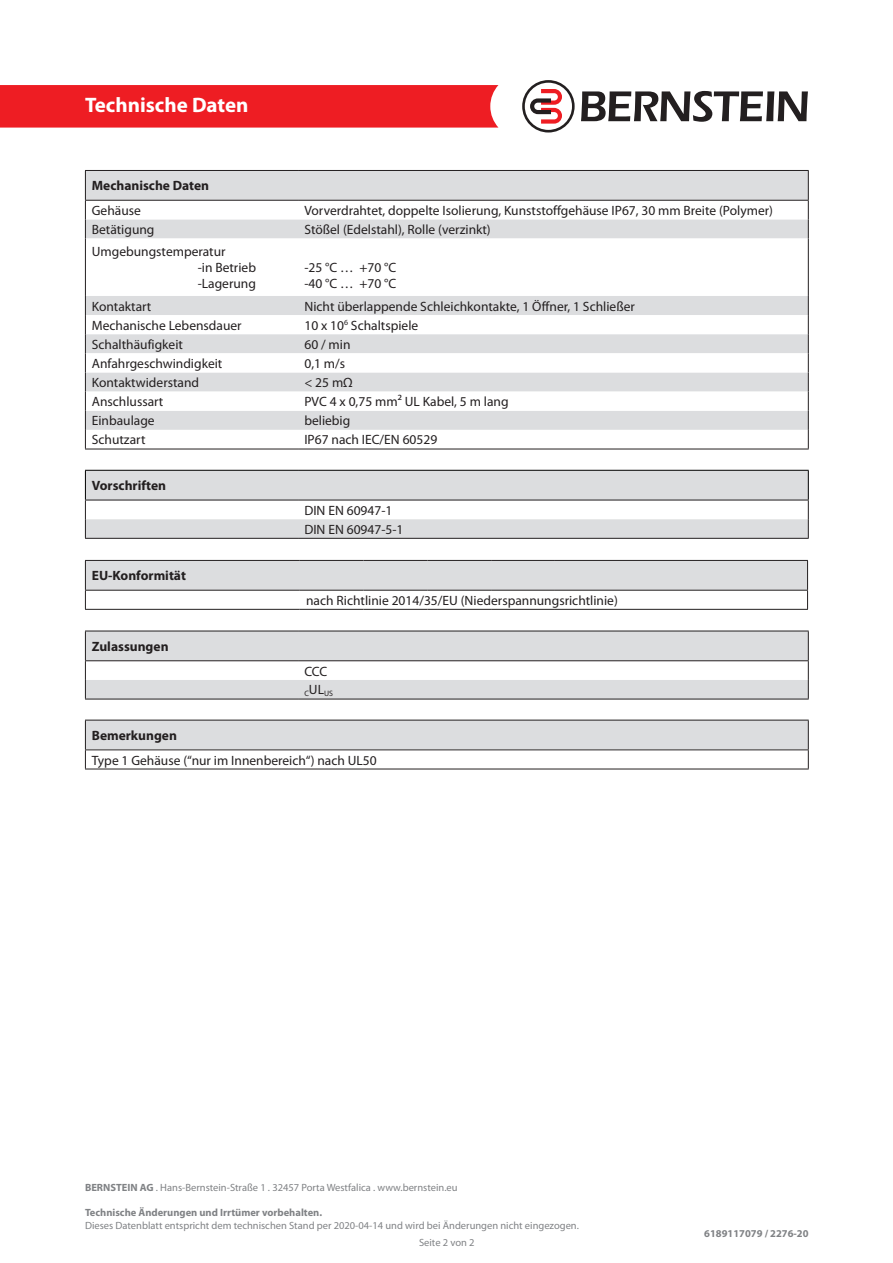
<style>
.page{position:relative;width:893px;height:1263px;background:#fff}
.page>*{position:absolute;margin:0;border:0;box-sizing:border-box;transform-origin:0 0}
.t1{font:700 21px "Myriad Pro";color:#fff}
.t2{font:13.5px "Myriad Pro";color:#231f20}
.t3{font:700 13.5px "Myriad Pro";color:#231f20}
.t4{font:10.5px "Myriad Pro";color:#808285}
.t5{font:700 10.5px "Myriad Pro";color:#808285}
.t6{font:7.8px "Myriad Pro";color:#231f20}
.s1{font-weight:700}
</style>
<div class="page">
<div style="left:0;top:85px;width:498px;height:43px;background:#ee1d23"></div>
<svg style="left:581px;top:91px;width:227px;height:31px"></svg>
<svg style="left:522px;top:80px;width:53px;height:53px"></svg>
<div style="left:86px;top:171px;width:722px;height:29px;background:#dcdddf"></div>
<svg style="left:86px;top:201px;width:722px;height:248px"></svg>
<svg style="left:85px;top:171px;width:1px;height:67px"></svg>
<svg style="left:808px;top:171px;width:1px;height:67px"></svg>
<hr style="left:85px;top:238px;width:1px;height:58px;background:#231f20">
<hr style="left:808px;top:238px;width:1px;height:58px;background:#231f20">
<svg style="left:85px;top:296px;width:1px;height:153px"></svg>
<svg style="left:808px;top:296px;width:1px;height:153px"></svg>
<hr style="left:85px;top:449px;width:213px;height:1px;background:#231f20">
<hr style="left:298px;top:449px;width:511px;height:1px;background:#231f20">
<hr style="left:85px;top:170px;width:213px;height:1px;background:#231f20">
<hr style="left:298px;top:170px;width:511px;height:1px;background:#231f20">
<hr style="left:85px;top:200px;width:213px;height:1px;background:#231f20">
<hr style="left:298px;top:200px;width:511px;height:1px;background:#231f20">
<hr style="left:85px;top:470px;width:213px;height:1px;background:#000">
<hr style="left:298px;top:470px;width:511px;height:1px;background:#000">
<svg style="left:85px;top:471px;width:724px;height:67px"></svg>
<hr style="left:85px;top:538px;width:213px;height:1px;background:#231f20">
<hr style="left:298px;top:538px;width:511px;height:1px;background:#231f20">
<svg style="left:85px;top:631px;width:724px;height:68px"></svg>
<hr style="left:85px;top:699px;width:213px;height:1px;background:#231f20">
<hr style="left:298px;top:699px;width:511px;height:1px;background:#231f20">
<svg style="left:85px;top:561px;width:723px;height:48px"></svg>
<hr style="left:85px;top:560px;width:215px;height:1px;background:#231f20">
<hr style="left:300px;top:560px;width:64px;height:1px;background:#231f20">
<hr style="left:364px;top:560px;width:63px;height:1px;background:#231f20">
<hr style="left:427px;top:560px;width:64px;height:1px;background:#231f20">
<hr style="left:491px;top:560px;width:64px;height:1px;background:#231f20">
<hr style="left:555px;top:560px;width:253px;height:1px;background:#231f20">
<hr style="left:85px;top:590px;width:215px;height:1px;background:#231f20">
<hr style="left:300px;top:590px;width:64px;height:1px;background:#231f20">
<hr style="left:364px;top:590px;width:63px;height:1px;background:#231f20">
<hr style="left:427px;top:590px;width:64px;height:1px;background:#231f20">
<hr style="left:491px;top:590px;width:64px;height:1px;background:#231f20">
<hr style="left:555px;top:590px;width:253px;height:1px;background:#231f20">
<hr style="left:85px;top:609px;width:215px;height:1px;background:#231f20">
<hr style="left:300px;top:609px;width:64px;height:1px;background:#231f20">
<hr style="left:364px;top:609px;width:63px;height:1px;background:#231f20">
<hr style="left:427px;top:609px;width:64px;height:1px;background:#231f20">
<hr style="left:491px;top:609px;width:64px;height:1px;background:#231f20">
<hr style="left:555px;top:609px;width:253px;height:1px;background:#231f20">
<div style="left:85px;top:720px;width:723px;height:30px;background:#dcdddf"></div>
<hr style="left:85px;top:749px;width:724px;height:1px;background:#231f20">
<hr style="left:85px;top:720px;width:724px;height:1px;background:#231f20">
<svg style="left:85px;top:720px;width:1px;height:49px"></svg>
<svg style="left:808px;top:720px;width:1px;height:49px"></svg>
<hr style="left:85px;top:769px;width:724px;height:1px;background:#231f20">
<h1 class="t1" style="left:85px;top:91px;width:165px">Technische Daten</h1>
<p class="t3" style="left:92px;top:177px;width:119px">Mechanische Daten</p>
<p class="t2" style="left:92px;top:202px;width:51px">Gehäuse</p>
<p class="t2" style="left:304px;top:202px;width:470px">Vorverdrahtet, doppelte Isolierung, Kunststoffgehäuse IP67, 30 mm Breite (Polymer)</p>
<p class="t2" style="left:92px;top:221px;width:64px">Betätigung</p>
<p class="t2" style="left:304px;top:221px;width:188px">Stößel (Edelstahl), Rolle (verzinkt)</p>
<p class="t2" style="left:92px;top:243px;width:135px">Umgebungstemperatur</p>
<p class="t2" style="left:198px;top:259px;width:60px">-in Betrieb</p>
<p class="t2" style="left:198px;top:276px;width:60px">-Lagerung</p>
<p class="t2" style="left:304px;top:259px;width:93px">-25 °C … +70 °C</p>
<p class="t2" style="left:304px;top:276px;width:93px">-40 °C … +70 °C</p>
<p class="t2" style="left:92px;top:298px;width:61px">Kontaktart</p>
<p class="t2" style="left:304px;top:298px;width:332px">Nicht überlappende Schleichkontakte, 1 Öffner, 1 Schließer</p>
<p class="t2" style="left:92px;top:317px;width:151px">Mechanische Lebensdauer</p>
<p class="t2" style="left:304px;top:317px;width:115px">10 x 10<sup>6</sup> Schaltspiele</p>
<p class="t2" style="left:92px;top:336px;width:93px">Schalthäufigkeit</p>
<p class="t2" style="left:304px;top:336px;width:48px">60 / min</p>
<p class="t2" style="left:92px;top:355px;width:132px">Anfahrgeschwindigkeit</p>
<p class="t2" style="left:304px;top:355px;width:42px">0,1 m/s</p>
<p class="t2" style="left:92px;top:374px;width:109px">Kontaktwiderstand</p>
<p class="t2" style="left:304px;top:374px;width:50px">&lt; 25 mΩ</p>
<p class="t2" style="left:92px;top:393px;width:73px">Anschlussart</p>
<p class="t2" style="left:304px;top:393px;width:206px">PVC 4 x 0,75 mm² UL Kabel, 5 m lang</p>
<p class="t2" style="left:92px;top:412px;width:64px">Einbaulage</p>
<p class="t2" style="left:304px;top:412px;width:47px">beliebig</p>
<p class="t2" style="left:92px;top:431px;width:55px">Schutzart</p>
<p class="t2" style="left:304px;top:431px;width:134px">IP67 nach IEC/EN 60529</p>
<p class="t3" style="left:92px;top:477px;width:76px">Vorschriften</p>
<p class="t2" style="left:304px;top:502px;width:90px">DIN EN 60947-1</p>
<p class="t2" style="left:304px;top:521px;width:101px">DIN EN 60947-5-1</p>
<p class="t3" style="left:92px;top:567px;width:96px">EU-Konformität</p>
<p class="t3" style="left:92px;top:638px;width:78px">Zulassungen</p>
<p class="t2" style="left:306px;top:592px;width:313px">nach Richtlinie 2014/35/EU (Niederspannungsrichtlinie)</p>
<p class="t2" style="left:304px;top:663px;width:24px">CCC</p>
<p class="t6" style="left:304px;top:688px;width:30px">C<sup>UL</sup>US</p>
<p class="t3" style="left:92px;top:727px;width:87px">Bemerkungen</p>
<p class="t2" style="left:92px;top:752px;width:286px">Type 1 Gehäuse (“nur im Innenbereich“) nach UL50</p>
<p class="t4" style="left:85px;top:1181px;width:374px"><span class="s1">BERNSTEIN AG</span> . Hans-Bernstein-Straße 1 . 32457 Porta Westfalica . www.bernstein.eu</p>
<p class="t5" style="left:85px;top:1206px;width:239px">Technische Änderungen und Irrtümer vorbehalten.</p>
<p class="t4" style="left:85px;top:1219px;width:495px">Dieses Datenblatt entspricht dem technischen Stand per 2020-04-14 und wird bei Änderungen nicht eingezogen.</p>
<p class="t4" style="left:419px;top:1236px;width:57px">Seite 2 von 2</p>
<p class="t5" style="left:704px;top:1227px;width:106px">6189117079 / 2276-20</p>
</div>
